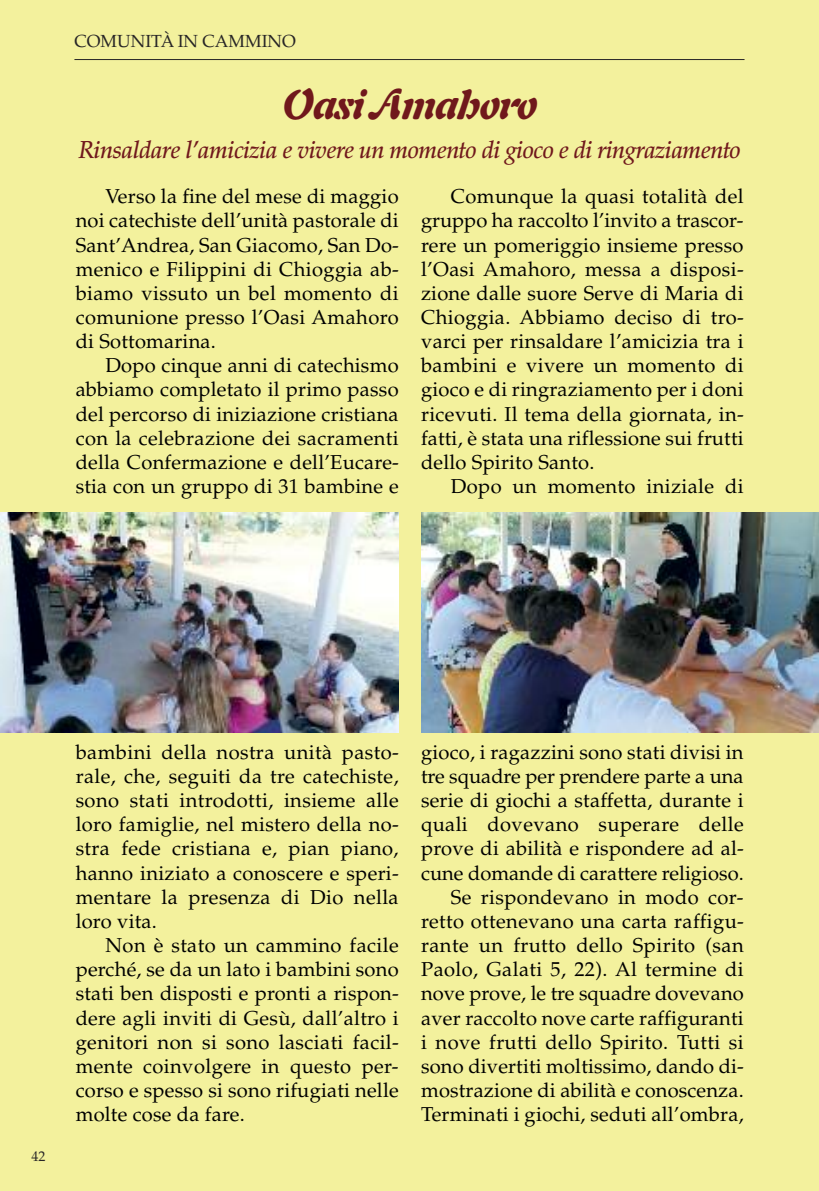
<style>
.page{position:relative;width:819px;height:1191px;background:#f3f19d}
.page>*{position:absolute;margin:0;border:0;box-sizing:border-box;transform-origin:0 0}
.t1{font:italic 900 42px "Auriol LT Std";letter-spacing:-.015em;color:#70181c;scale:.92 1}
.t2{font:italic 500 24.5px "Palatino LT Std";letter-spacing:-.02em;color:#70181c;scale:.96 1}
.t3{font:20.12px/24.2px "Palatino LT Std";letter-spacing:.01em;color:#000;text-align:justify}
.t4{font:17.5px "Palatino LT Std";color:#272526}
.t5{font:14px "Palatino LT Std";color:#272526}
</style>
<div class="page">
<hr style="left:74px;top:59px;width:670px;height:1px;background:#272526">
<img style="left:0;top:513px;width:398px;height:219px">
<img style="left:421px;top:513px;width:398px;height:219px">
<p class="t4" style="left:74px;top:34px;width:223px">COMUNITÀ IN CAMMINO</p>
<h1 class="t1" style="left:282px;top:89px;width:279px">Oasi Amahoro</h1>
<p class="t2" style="left:79px;top:140px;width:691px">Rinsaldare l’amicizia e vivere un momento di gioco e di ringraziamento</p>
<p class="t3" style="left:76px;top:187px;width:325px;text-indent:30px">Verso la fine del mese di maggio noi catechiste dell’unità pastorale di Sant’Andrea, San Giacomo, San Do&shy;menico e Filippini di Chioggia ab&shy;biamo vissuto un bel momento di comunione presso l’Oasi Amahoro di Sottomarina.</p>
<p class="t3" style="left:76px;top:356px;width:325px;text-indent:30px">Dopo cinque anni di catechismo abbiamo completato il primo passo del percorso di iniziazione cristiana con la celebrazione dei sacramenti della Confermazione e dell’Eucare&shy;stia con un gruppo di 31 bambine e</p>
<p class="t3" style="left:421px;top:187px;width:324px;text-indent:30px">Comunque la quasi totalità del gruppo ha raccolto l’invito a trascor&shy;rere un pomeriggio insieme presso l’Oasi Amahoro, messa a disposi&shy;zione dalle suore Serve di Maria di Chioggia. Abbiamo deciso di tro&shy;varci per rinsaldare l’amicizia tra i bambini e vivere un momento di gioco e di ringraziamento per i doni ricevuti. Il tema della giornata, in&shy;fatti, è stata una riflessione sui frutti dello Spirito Santo.</p>
<p class="t3" style="left:451px;top:476px;width:294px">Dopo un momento iniziale di</p>
<p class="t5" style="left:31px;top:1151px;width:15px">42</p>
<p class="t3" style="left:76px;top:742px;width:325px">bambini della nostra unità pasto&shy;rale, che, seguiti da tre catechiste, sono stati introdotti, insieme alle loro famiglie, nel mistero della no&shy;stra fede cristiana e, pian piano, hanno iniziato a conoscere e speri&shy;mentare la presenza di Dio nella loro vita.</p>
<p class="t3" style="left:76px;top:935px;width:325px;text-indent:30px">Non è stato un cammino facile perché, se da un lato i bambini sono stati ben disposti e pronti a rispon&shy;dere agli inviti di Gesù, dall’altro i genitori non si sono lasciati facil&shy;mente coinvolgere in questo per&shy;corso e spesso si sono rifugiati nelle molte cose da fare.</p>
<p class="t3" style="left:421px;top:742px;width:324px;text-align:right">gioco, i ragazzini sono stati divisi in tre squadre per prendere parte a una serie di giochi a staffetta, durante i quali dovevano superare delle prove di abilità e rispondere ad al&shy;cune domande di carattere religioso.<br>Se rispondevano in modo cor&shy;retto ottenevano una carta raffigu&shy;rante un frutto dello Spirito (san Paolo, Galati 5, 22). Al termine di nove prove, le tre squadre dovevano aver raccolto nove carte raffiguranti i nove frutti dello Spirito. Tutti si sono divertiti moltissimo, dando di&shy;mostrazione di abilità e conoscenza.<br>Terminati i giochi, seduti all’ombra,</p>
</div>
